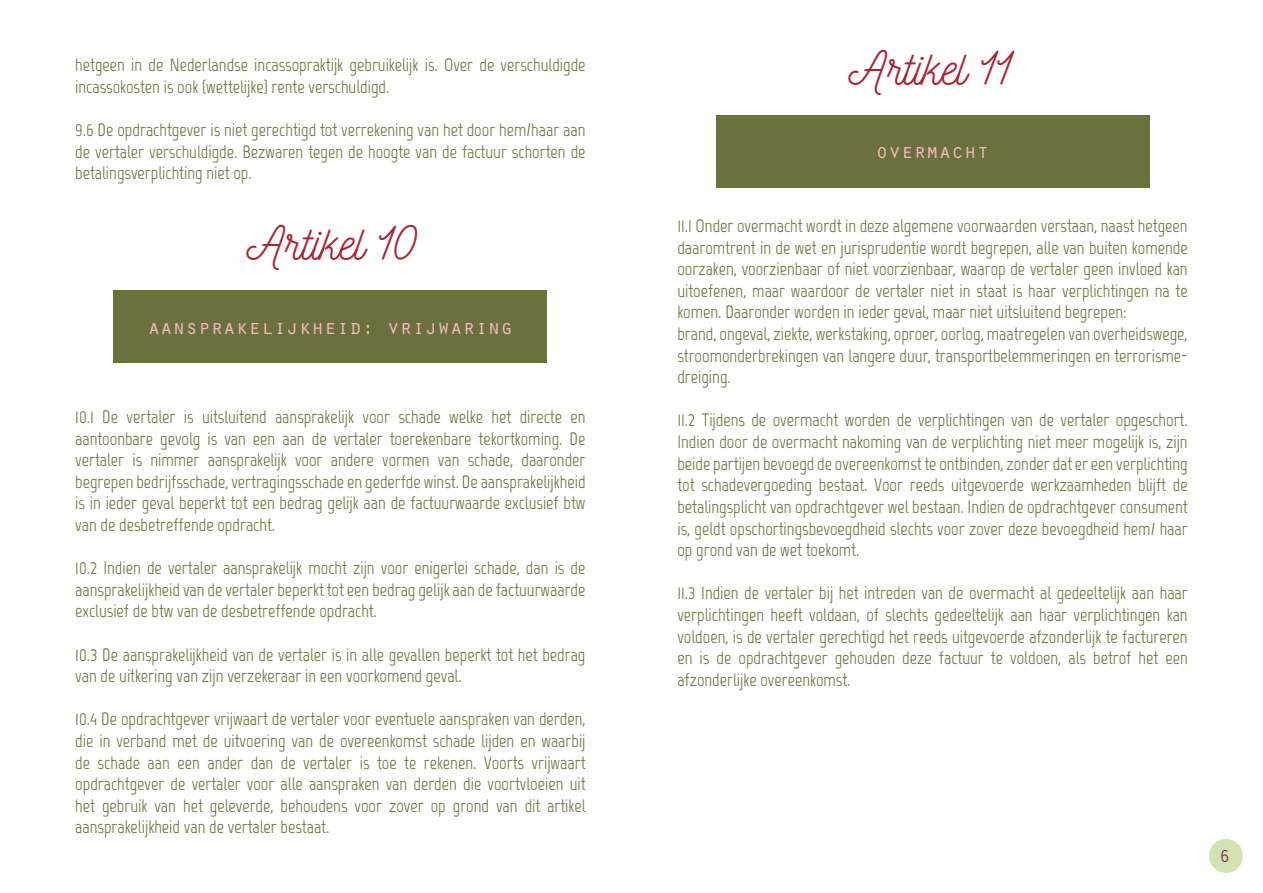
<style>
.page{position:relative;width:1263px;height:893px;background:#fff}
.page>*{position:absolute;margin:0;border:0;box-sizing:border-box;transform-origin:0 0}
.t1{font:47.7px "Nickainley";color:#ac2332}
.t2{font:21px "Orator Std";color:#f4bbbd}
.t3{font:18px/21.6px "Marvel";color:#6b713c;text-align:justify}
.t4{font:18px "Orator Std";color:#7d3152}
</style>
<div class="page">
<div style="left:1209px;top:839px;width:34px;height:34px;background:#d1e3b3;border-radius:50%"></div>
<div style="left:114px;top:291px;width:433px;height:72px;background:#6b713c"></div>
<div style="left:716px;top:115px;width:433px;height:72px;background:#6b713c"></div>
<p class="t3" style="left:75px;top:54px;width:512px">hetgeen in de Nederlandse incassopraktijk gebruikelijk is. Over de verschuldigde incassokosten is ook (wettelijke) rente verschuldigd.</p>
<p class="t3" style="left:75px;top:119px;width:512px">9.6 De opdrachtgever is niet gerechtigd tot verrekening van het door hem/haar aan de vertaler verschuldigde. Bezwaren tegen de hoogte van de factuur schorten de betalingsverplichting niet op.</p>
<p class="t1" style="left:246px;top:212px;width:174px">Artikel 10</p>
<p class="t2" style="left:148px;top:312px;width:367px">aansprakelijkheid: vrijwaring</p>
<p class="t3" style="left:75px;top:406px;width:512px">10.1 De vertaler is uitsluitend aansprakelijk voor schade welke het directe en aantoonbare gevolg is van een aan de vertaler toerekenbare tekortkoming. De vertaler is nimmer aansprakelijk voor andere vormen van schade, daaronder begrepen bedrijfsschade, vertragingsschade en gederfde winst. De aansprakelijkheid is in ieder geval beperkt tot een bedrag gelijk aan de factuurwaarde exclusief btw van de desbetreffende opdracht.</p>
<p class="t3" style="left:75px;top:557px;width:512px">10.2 Indien de vertaler aansprakelijk mocht zijn voor enigerlei schade, dan is de aansprakelijkheid van de vertaler beperkt tot een bedrag gelijk aan de factuurwaarde exclusief de btw van de desbetreffende opdracht.</p>
<p class="t3" style="left:75px;top:644px;width:512px">10.3 De aansprakelijkheid van de vertaler is in alle gevallen beperkt tot het bedrag van de uitkering van zijn verzekeraar in een voorkomend geval.</p>
<p class="t3" style="left:75px;top:708px;width:512px">10.4 De opdrachtgever vrijwaart de vertaler voor eventuele aanspraken van derden, die in verband met de uitvoering van de overeenkomst schade lijden en waarbij de schade aan een ander dan de vertaler is toe te rekenen. Voorts vrijwaart opdrachtgever de vertaler voor alle aanspraken van derden die voortvloeien uit het gebruik van het geleverde, behoudens voor zover op grond van dit artikel aansprakelijkheid van de vertaler bestaat.</p>
<p class="t1" style="left:848px;top:37px;width:167px">Artikel 11</p>
<p class="t2" style="left:876px;top:136px;width:115px">overmacht</p>
<p class="t3" style="left:677px;top:215px;width:512px">11.1 Onder overmacht wordt in deze algemene voorwaarden verstaan, naast hetgeen daaromtrent in de wet en jurisprudentie wordt begrepen, alle van buiten komende oorzaken, voorzienbaar of niet voorzienbaar, waarop de vertaler geen invloed kan uitoefenen, maar waardoor de vertaler niet in staat is haar verplichtingen na te komen. Daaronder worden in ieder geval, maar niet uitsluitend begrepen:</p>
<p class="t3" style="left:677px;top:323px;width:512px">brand, ongeval, ziekte, werkstaking, oproer, oorlog, maatregelen van overheidswege,</p>
<p class="t3" style="left:677px;top:345px;width:512px">stroomonderbrekingen van langere duur, transportbelemmeringen en terrorisme&shy;dreiging.</p>
<p class="t3" style="left:677px;top:409px;width:512px">11.2 Tijdens de overmacht worden de verplichtingen van de vertaler opgeschort.<br>Indien door de overmacht nakoming van de verplichting niet meer mogelijk is, zijn beide partijen bevoegd de overeenkomst te ontbinden, zonder dat er een verplichting tot schadevergoeding bestaat. Voor reeds uitgevoerde werkzaamheden blijft de betalingsplicht van opdrachtgever wel bestaan. Indien de opdrachtgever consument is, geldt opschortingsbevoegdheid slechts voor zover deze bevoegdheid hem/ haar op grond van de wet toekomt.</p>
<p class="t3" style="left:677px;top:582px;width:512px">11.3 Indien de vertaler bij het intreden van de overmacht al gedeeltelijk aan haar verplichtingen heeft voldaan, of slechts gedeeltelijk aan haar verplichtingen kan voldoen, is de vertaler gerechtigd het reeds uitgevoerde afzonderlijk te factureren en is de opdrachtgever gehouden deze factuur te voldoen, als betrof het een afzonderlijke overeenkomst.</p>
<p class="t4" style="left:1219px;top:843px;width:12px">6</p>
</div>
